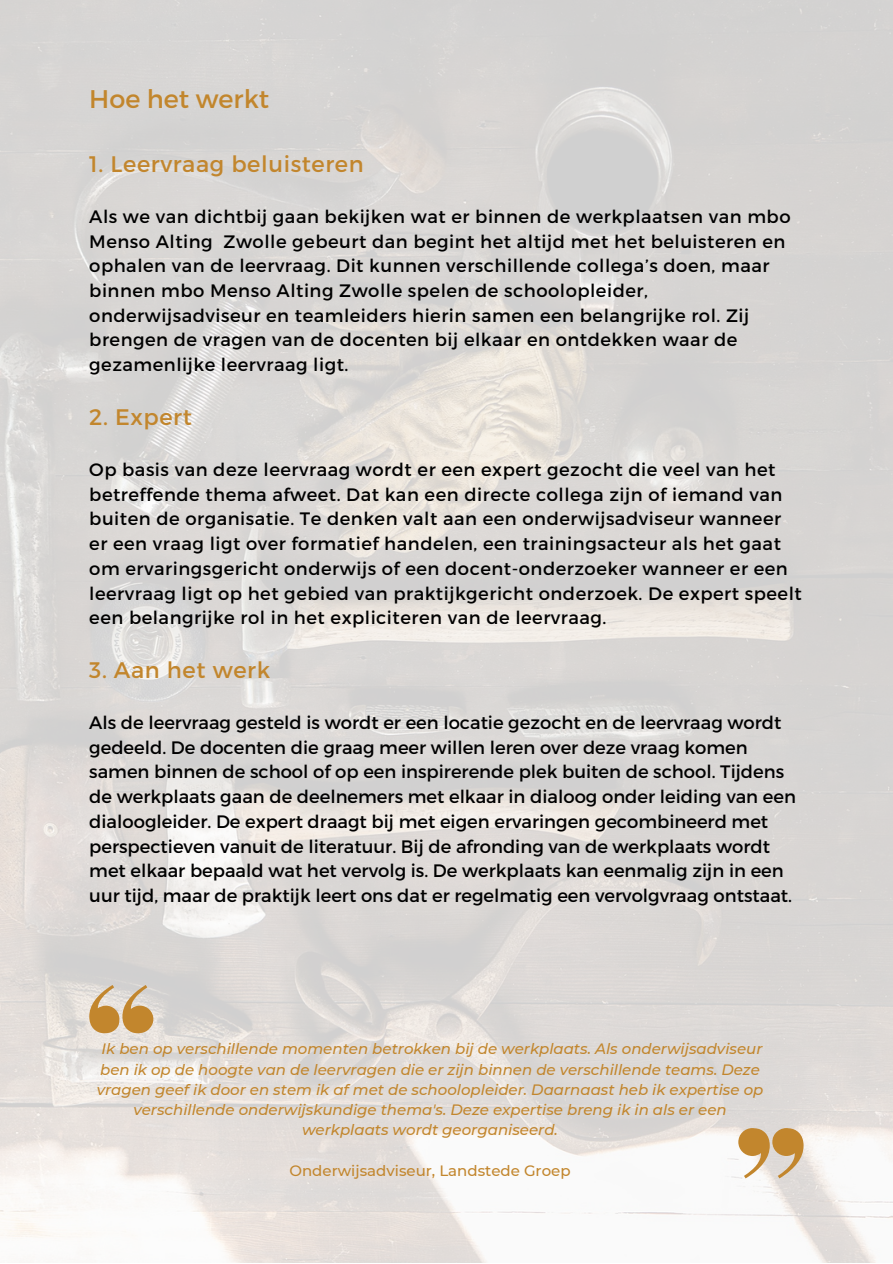
<style>
.page{position:relative;width:893px;height:1264px;background:#fff}
.page>*{position:absolute;margin:0;border:0;box-sizing:border-box;transform-origin:0 0}
.t1{font:25.5px "Montserrat";color:#c2862d}
.t2{font:22.5px "Montserrat";letter-spacing:.03em;color:#c2862d}
.t3{font:18px/24.8px "Montserrat";letter-spacing:.03em;color:#000}
.t4{font:18px/24.8px "Montserrat";color:#000}
.t5{font:italic 500 15px/20.2px "Montserrat";color:#c2862d;text-align:center}
.t6{font:500 15px "Montserrat";color:#c2862d}
</style>
<div class="page">
<img style="left:0;top:0;width:892px;height:1262px">
<svg style="left:89px;top:984px;width:64px;height:49px;background:#d1b081"></svg>
<svg style="left:738px;top:1128px;width:65px;height:50px;background:#d4b485"></svg>
<h1 class="t1" style="left:89px;top:82px;width:181px">Hoe het werkt</h1>
<p class="t2" style="left:89px;top:149px;width:276px">1. Leervraag beluisteren</p>
<p class="t3" style="left:89px;top:203px;width:702px">Als we van dichtbij gaan bekijken wat er binnen de werkplaatsen van mbo Menso Alting Zwolle gebeurt dan begint het altijd met het beluisteren en ophalen van de leervraag. Dit kunnen verschillende collega’s doen, maar binnen mbo Menso Alting Zwolle spelen de schoolopleider, onderwijsadviseur en teamleiders hierin samen een belangrijke rol. Zij brengen de vragen van de docenten bij elkaar en ontdekken waar de gezamenlijke leervraag ligt.</p>
<p class="t2" style="left:89px;top:402px;width:104px">2. Expert</p>
<p class="t3" style="left:89px;top:456px;width:714px">Op basis van deze leervraag wordt er een expert gezocht die veel van het betreffende thema afweet. Dat kan een directe collega zijn of iemand van buiten de organisatie. Te denken valt aan een onderwijsadviseur wanneer er een vraag ligt over formatief handelen, een trainingsacteur als het gaat om ervaringsgericht onderwijs of een docent-onderzoeker wanneer er een leervraag ligt op het gebied van praktijkgericht onderzoek. De expert speelt een belangrijke rol in het expliciteren van de leervraag.</p>
<p class="t2" style="left:89px;top:655px;width:182px">3. Aan het werk</p>
<p class="t4" style="left:89px;top:709px;width:708px">Als de leervraag gesteld is wordt er een locatie gezocht en de leervraag wordt gedeeld. De docenten die graag meer willen leren over deze vraag komen samen binnen de school of op een inspirerende plek buiten de school. Tijdens de werkplaats gaan de deelnemers met elkaar in dialoog onder leiding van een dialoogleider. De expert draagt bij met eigen ervaringen gecombineerd met perspectieven vanuit de literatuur. Bij de afronding van de werkplaats wordt met elkaar bepaald wat het vervolg is. De werkplaats kan eenmalig zijn in een uur tijd, maar de praktijk leert ons dat er regelmatig een vervolgvraag ontstaat.</p>
<p class="t5" style="left:97px;top:1038px;width:668px">Ik ben op verschillende momenten betrokken bij de werkplaats. Als onderwijsadviseur ben ik op de hoogte van de leervragen die er zijn binnen de verschillende teams. Deze vragen geef ik door en stem ik af met de schoolopleider. Daarnaast heb ik expertise op verschillende onderwijskundige thema's. Deze expertise breng ik in als er een werkplaats wordt georganiseerd.</p>
<p class="t6" style="left:289px;top:1161px;width:283px">Onderwijsadviseur, Landstede Groep</p>
</div>
